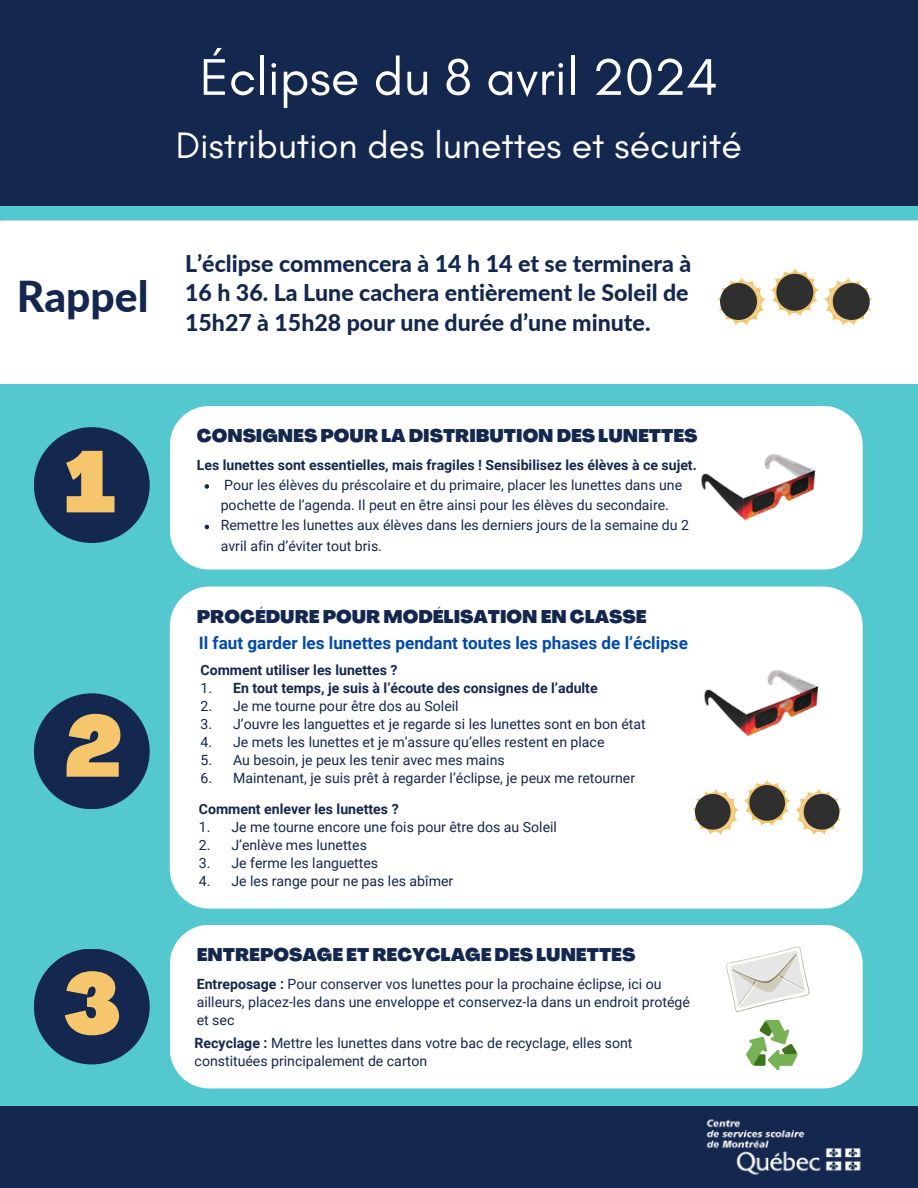
<style>
.page{position:relative;width:918px;height:1188px;background:#53c8cf}
.page>*{position:absolute;margin:0;border:0;box-sizing:border-box;transform-origin:0 0}
.t1{font:900 85.5px "Agrandir";color:#f6c66d}
.t2{font:52.5px "Glacial Indifference";color:#fff}
.t3{font:800 42.6px "Lato";color:#14274e}
.t4{font:37.5px "Glacial Indifference";color:#fff}
.t5{font:800 23.1px/29.2px "Lato";color:#14274e;text-align:justify}
.t6{font:900 18px "Agrandir";color:#14274e}
.t7{font:700 17.1px "Roboto";color:#004aad}
.t8{font:14.1px/18px "Roboto";color:#14274e}
.t9{font:700 14.1px "Roboto";color:#14274e}
.s1{font-weight:400}
.s2{font-weight:700}
</style>
<div class="page">
<div style="left:0;top:0;width:918px;height:206px;background:#14274e"></div>
<div style="left:0;top:220px;width:918px;height:164px;background:#fff"></div>
<div style="left:170px;top:406px;width:693px;height:164px;background:#fff;border-radius:39px"></div>
<div style="left:34px;top:693px;width:116px;height:116px;background:#14274e;border-radius:50%"></div>
<div style="left:34px;top:949px;width:116px;height:115px;background:#14274e;border-radius:50%"></div>
<div style="left:0;top:1106px;width:918px;height:82px;background:#14274e"></div>
<div style="left:34px;top:427px;width:116px;height:116px;background:#14274e;border-radius:50%"></div>
<img style="left:700px;top:454px;width:116px;height:67px">
<div style="left:170px;top:587px;width:693px;height:322px;background:#fff;border-radius:39px"></div>
<img style="left:703px;top:670px;width:116px;height:67px">
<div style="left:170px;top:925px;width:693px;height:163px;background:#fff;border-radius:39px"></div>
<svg style="left:746px;top:1020px;width:52px;height:50px"></svg>
<svg style="left:692px;top:779px;width:150px;height:56px"></svg>
<svg style="left:717px;top:268px;width:156px;height:58px"></svg>
<svg style="left:726px;top:946px;width:84px;height:66px"></svg>
<svg style="left:205px;top:484px;width:4px;height:5px"></svg>
<svg style="left:205px;top:525px;width:4px;height:4px"></svg>
<img style="left:706px;top:1119px;width:155px;height:56px">
<p class="t2" style="left:200px;top:45px;width:520px">Éclipse du 8 avril 2024</p>
<p class="t4" style="left:176px;top:122px;width:568px">Distribution des lunettes et sécurité</p>
<p class="t3" style="left:17px;top:270px;width:133px">Rappel</p>
<p class="t1" style="left:65px;top:448px;width:52px">1</p>
<p class="t1" style="left:65px;top:713px;width:59px">2</p>
<p class="t1" style="left:65px;top:970px;width:58px">3</p>
<h2 class="t5" style="left:185px;top:249px;width:508px">L’éclipse commencera à 14 h 14 et se terminera à 16 h 36. La Lune cachera entièrement le Soleil de 15h27 à 15h28 pour une durée d’une minute.</h2>
<p class="t6" style="left:197px;top:429px;width:502px">CONSIGNES POUR LA DISTRIBUTION DES LUNETTES</p>
<p class="t9" style="left:197px;top:457px;width:502px">Les lunettes sont essentielles, mais fragiles ! Sensibilisez les élèves à ce sujet.</p>
<p class="t8" style="left:221px;top:475px;width:463px;line-height:20.2px">Pour les élèves du préscolaire et du primaire, placer les lunettes dans une pochette de l’agenda. Il peut en être ainsi pour les élèves du secondaire.</p>
<p class="t8" style="left:221px;top:515px;width:470px;line-height:20.2px">Remettre les lunettes aux élèves dans les derniers jours de la semaine du 2 avril afin d’éviter tout bris.</p>
<p class="t6" style="left:197px;top:609px;width:451px">PROCÉDURE POUR MODÉLISATION EN CLASSE</p>
<p class="t7" style="left:199px;top:633px;width:491px">Il faut garder les lunettes pendant toutes les phases de l’éclipse</p>
<h4 class="t9" style="left:201px;top:662px;width:198px">Comment utiliser les lunettes ?</h4>
<p class="t9" style="left:201px;top:680px;width:399px"><span class="s1">1.</span> En tout temps, je suis à l’écoute des consignes de l’adulte</p>
<p class="t8" style="left:201px;top:697px;width:13px">2.</p>
<p class="t8" style="left:233px;top:697px;width:227px">Je me tourne pour être dos au Soleil</p>
<p class="t8" style="left:201px;top:715px;width:13px">3.</p>
<p class="t8" style="left:233px;top:715px;width:414px">J’ouvre les languettes et je regarde si les lunettes sont en bon état</p>
<p class="t8" style="left:201px;top:733px;width:13px">4.</p>
<p class="t8" style="left:233px;top:733px;width:373px">Je mets les lunettes et je m’assure qu’elles restent en place</p>
<p class="t8" style="left:201px;top:751px;width:13px">5.</p>
<h5 class="t8" style="left:233px;top:751px;width:273px">Au besoin, je peux les tenir avec mes mains</h5>
<h5 class="t8" style="left:201px;top:769px;width:13px">6.</h5>
<p class="t8" style="left:233px;top:769px;width:404px">Maintenant, je suis prêt à regarder l’éclipse, je peux me retourner</p>
<p class="t9" style="left:199px;top:801px;width:201px">Comment enlever les lunettes ?</p>
<p class="t8" style="left:199px;top:818px;width:13px">1.</p>
<p class="t8" style="left:231px;top:818px;width:327px">Je me tourne encore une fois pour être dos au Soleil</p>
<p class="t8" style="left:199px;top:836px;width:13px">2.</p>
<h5 class="t8" style="left:231px;top:836px;width:137px">J’enlève mes lunettes</h5>
<h5 class="t8" style="left:199px;top:854px;width:13px">3.</h5>
<p class="t8" style="left:231px;top:854px;width:148px">Je ferme les languettes</p>
<p class="t8" style="left:199px;top:872px;width:13px">4.</p>
<p class="t8" style="left:231px;top:872px;width:223px">Je les range pour ne pas les abîmer</p>
<p class="t6" style="left:197px;top:948px;width:440px">ENTREPOSAGE ET RECYCLAGE DES LUNETTES</p>
<p class="t8" style="left:197px;top:976px;width:495px"><span class="s2">Entreposage :</span> Pour conserver vos lunettes pour la prochaine éclipse, ici ou ailleurs, placez-les dans une enveloppe et conservez-la dans un endroit protégé et sec</p>
<p class="t8" style="left:195px;top:1034px;width:439px"><span class="s2">Recyclage :</span> Mettre les lunettes dans votre bac de recyclage, elles sont constituées principalement de carton</p>
</div>
